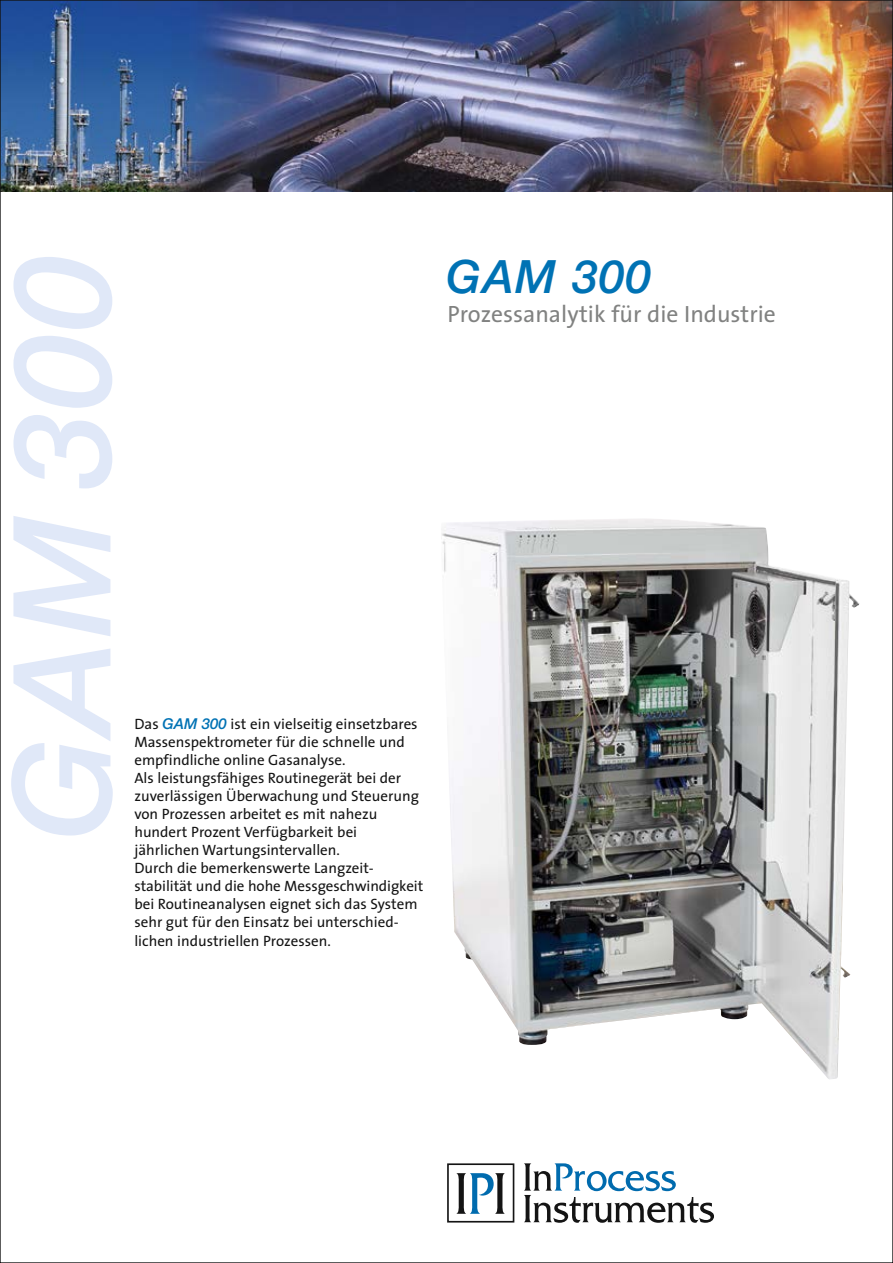
<style>
.page{position:relative;width:893px;height:1263px;background:#fff}
.page>*{position:absolute;margin:0;border:0;box-sizing:border-box;transform-origin:0 0}
.t1{font:italic 500 135.75px "Helvetica Neue";color:#e0e8f8}
.t2{font:italic 500 46.05px "Helvetica Neue";letter-spacing:.025em;color:#0072b4}
.t3{font:23.55px "The Sans";color:#818281}
.t4{font:15px/18.1px "The Sans";color:#141414}
.s1{font-family:"Helvetica Neue";font-weight:500;font-style:italic;color:#0072b4}
</style>
<div class="page">
<svg style="left:456px;top:1173px;width:49px;height:41px"></svg>
<div style="left:447px;top:1163px;width:67px;height:59px;border:2px solid #141414"></div>
<svg style="left:524px;top:1163px;width:190px;height:60px"></svg>
<img style="left:441px;top:519px;width:419px;height:560px">
<img style="left:2px;top:2px;width:889px;height:189px">
<h1 class="t1" style="left:-18px;top:840px;width:586px;rotate:-90deg">GAM 300</h1>
<h2 class="t2" style="left:446px;top:249px;width:206px">GAM 300</h2>
<h3 class="t3" style="left:447px;top:295px;width:330px">Prozessanalytik für die Industrie</h3>
<p class="t4" style="left:134px;top:714px;width:290px">Das <span class="s1">GAM 300</span> ist ein vielseitig einsetzbares Massenspektrometer für die schnelle und empfindliche online Gasanalyse.<br>Als leistungsfähiges Routinegerät bei der zuverlässigen Überwachung und Steuerung von Prozessen arbeitet es mit nahezu hundert Prozent Verfügbarkeit bei jährlichen Wartungsintervallen.<br>Durch die bemerkenswerte Langzeit&shy;stabilität und die hohe Messgeschwindigkeit bei Routineanalysen eignet sich das System sehr gut für den Einsatz bei unterschied&shy;lichen industriellen Prozessen.</p>
</div>
